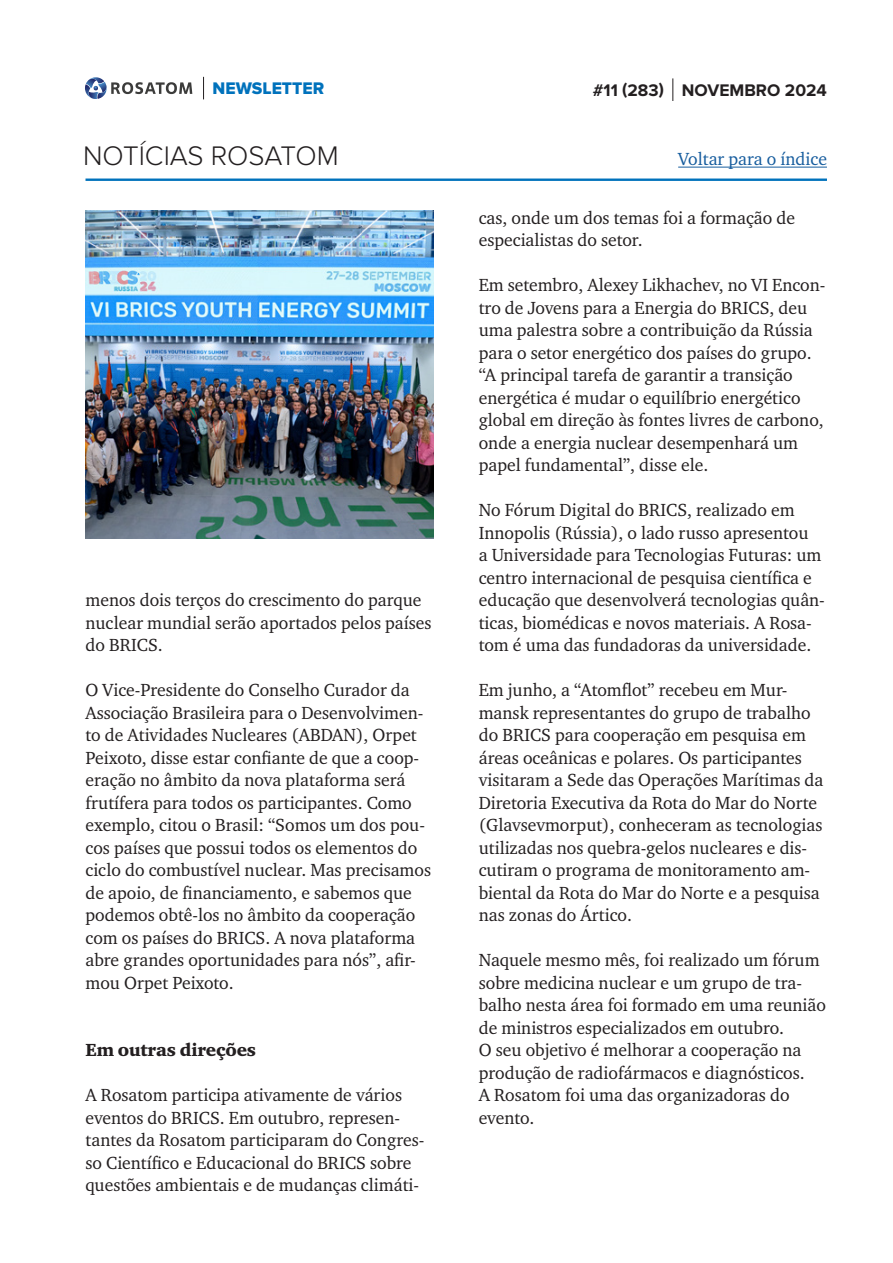
<style>
.page{position:relative;width:893px;height:1263px;background:#fff}
.page>*{position:absolute;margin:0;border:0;box-sizing:border-box;transform-origin:0 0}
.t1{font:300 27.9px "Proxima Nova";color:#231f20}
.main_text{font:18px/22.5px "Charter ITC";color:#231f20}
.t2{font:18px "Charter ITC";color:#175d9e}
.subtitle{font:18px "Charter Black ITC";letter-spacing:-.01em;color:#231f20}
.t3{font:700 17.4px "Proxima Nova";color:#231f20}
.t4{font:17.4px "Proxima Nova Extrabld";color:#0072bc}
</style>
<div class="page">
<hr style="left:86px;top:179px;width:741px;height:2px;background:#0072bc">
<svg style="left:203px;top:77px;width:1px;height:22px"></svg>
<svg style="left:85px;top:77px;width:107px;height:22px"></svg>
<svg style="left:673px;top:78px;width:1px;height:23px"></svg>
<hr style="left:678px;top:167px;width:149px;height:1px;background:#175d9e">
<img style="left:86px;top:210px;width:348px;height:329px">
<p class="t4" style="left:213px;top:78px;width:113px">NEWSLETTER</p>
<p class="t3" style="left:593px;top:80px;width:236px">#11 (283) NOVEMBRO 2024</p>
<h1 class="t1" style="left:83px;top:140px;width:257px">NOTÍCIAS ROSATOM</h1>
<p class="t2" style="left:678px;top:148px;width:150px">Voltar para o índice</p>
<p class="main_text" style="left:86px;top:589px;width:348px">menos dois terços do crescimento do parque nuclear mundial serão aportados pelos países do BRICS.</p>
<p class="main_text" style="left:86px;top:679px;width:347px">O Vice-Presidente do Conselho Curador da Associação Brasileira para o Desenvolvimen&shy;to de Atividades Nucleares (ABDAN), Orpet Peixoto, disse estar confiante de que a coop&shy;eração no âmbito da nova plataforma será frutífera para todos os participantes. Como exemplo, citou o Brasil: “Somos um dos pou&shy;cos países que possui todos os elementos do ciclo do combustível nuclear. Mas precisamos de apoio, de financiamento, e sabemos que podemos obtê-los no âmbito da cooperação com os países do BRICS. A nova plataforma abre grandes oportunidades para nós”, afir&shy;mou Orpet Peixoto.</p>
<p class="subtitle" style="left:86px;top:1039px;width:172px">Em outras direções</p>
<p class="main_text" style="left:86px;top:1084px;width:340px">A Rosatom participa ativamente de vários eventos do BRICS. Em outubro, represen&shy;tantes da Rosatom participaram do Congres&shy;so Científico e Educacional do BRICS sobre questões ambientais e de mudanças climáti-</p>
<p class="main_text" style="left:479px;top:206px;width:318px">cas, onde um dos temas foi a formação de especialistas do setor.</p>
<p class="main_text" style="left:479px;top:274px;width:348px">Em setembro, Alexey Likhachev, no VI Encon&shy;tro de Jovens para a Energia do BRICS, deu uma palestra sobre a contribuição da Rússia para o setor energético dos países do grupo. “A principal tarefa de garantir a transição energética é mudar o equilíbrio energético global em direção às fontes livres de carbono, onde a energia nuclear desempenhará um papel fundamental”, disse ele.</p>
<p class="main_text" style="left:479px;top:499px;width:348px">No Fórum Digital do BRICS, realizado em Innopolis (Rússia), o lado russo apresentou<br>a Universidade para Tecnologias Futuras: um centro internacional de pesquisa científica e educação que desenvolverá tecnologias quân&shy;ticas, biomédicas e novos materiais. A Rosa&shy;tom é uma das fundadoras da universidade.</p>
<p class="main_text" style="left:479px;top:679px;width:346px">Em junho, a “Atomflot” recebeu em Mur&shy;mansk representantes do grupo de trabalho do BRICS para cooperação em pesquisa em áreas oceânicas e polares. Os participantes visitaram a Sede das Operações Marítimas da Diretoria Executiva da Rota do Mar do Norte (Glavsevmorput), conheceram as tecnologias utilizadas nos quebra-gelos nucleares e dis&shy;cutiram o programa de monitoramento am&shy;biental da Rota do Mar do Norte e a pesquisa nas zonas do Ártico.</p>
<p class="main_text" style="left:479px;top:949px;width:349px">Naquele mesmo mês, foi realizado um fórum sobre medicina nuclear e um grupo de tra&shy;balho nesta área foi formado em uma reunião de ministros especializados em outubro.<br>O seu objetivo é melhorar a cooperação na produção de radiofármacos e diagnósticos.<br>A Rosatom foi uma das organizadoras do evento.</p>
</div>
